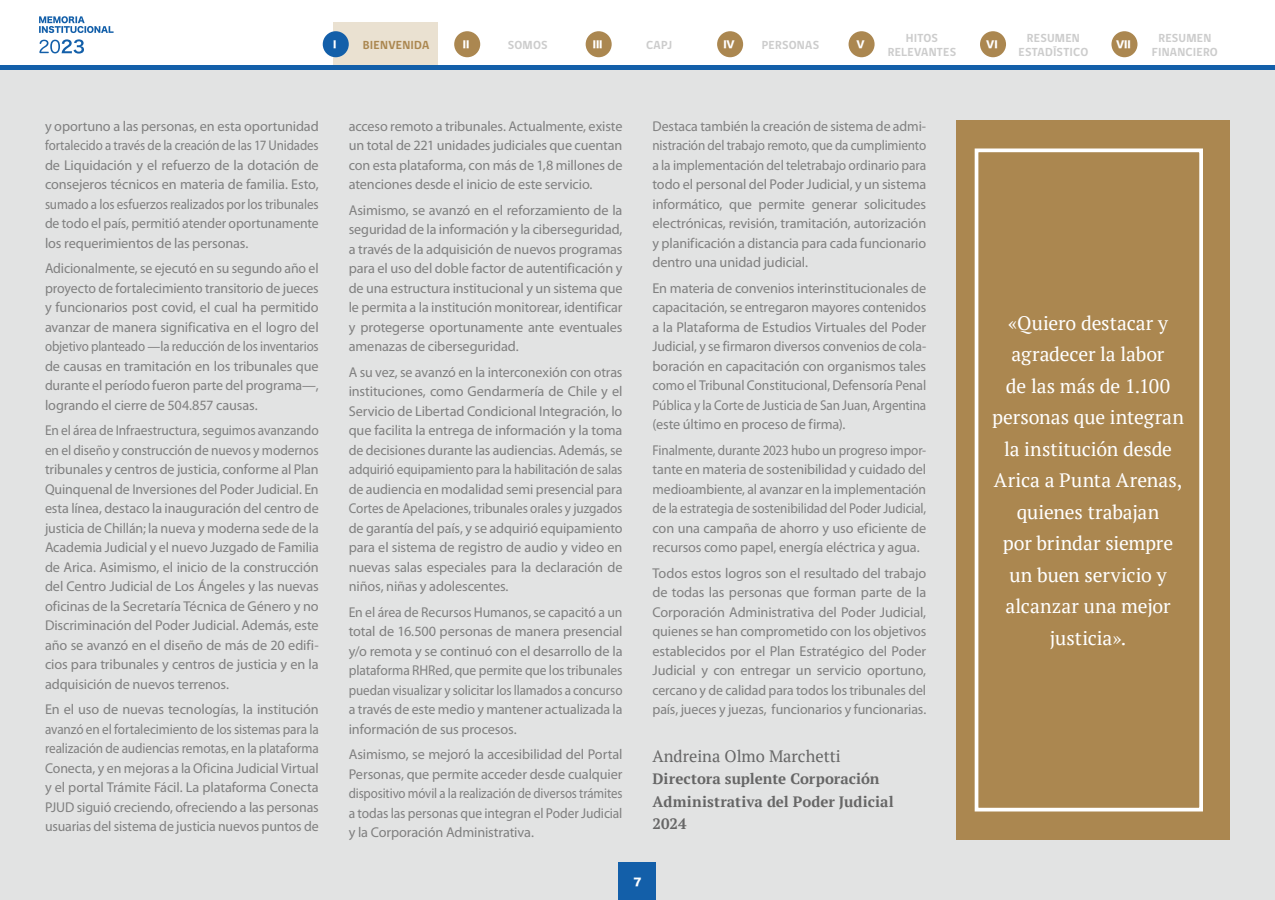
<style>
.page{position:relative;width:1275px;height:900px;background:#fff}
.page>*{position:absolute;margin:0;border:0;box-sizing:border-box;transform-origin:0 0}
.t1{font:19.5px/31.5px "PT Serif";letter-spacing:-.005em;color:#fff;text-align:center}
.t2{font:16.5px "PT Serif";color:#666}
.t3{font:700 15px/22.5px "PT Serif";letter-spacing:.005em;color:#666}
.t4{font:14.25px/19.5px "Myriad Pro";letter-spacing:-.01em;color:#808080;text-align:justify}
.t5{font:14.25px/19.5px "Myriad Pro";letter-spacing:-.01em;color:#808080;text-align:justify;scale:.94 1}
.t6{font:14.25px/19.5px "Myriad Pro";letter-spacing:-.01em;color:#808080;text-align:justify;scale:.92 1}
.t7{font:700 12px/13.5px "gob CL";letter-spacing:.02em;color:#ccc;text-align:center}
.t8{font:700 12px "gob CL";letter-spacing:.015em;color:#ab8750}
.t9{font:10.5px "Hira Kaku Std W8";color:#fff}
.t10{font:9.6px "Hira Kaku Std W8";color:#fff}
</style>
<div class="page">
<div style="left:334px;top:23px;width:104px;height:42px;background:#eae1d1"></div>
<div style="left:0;top:65px;width:1275px;height:835px;background:#e2e3e3"></div>
<svg style="left:39px;top:16px;width:75px;height:17px"></svg>
<svg style="left:39px;top:39px;width:45px;height:15px"></svg>
<div style="left:0;top:65px;width:1275px;height:5px;background:#135fa9"></div>
<div style="left:323px;top:31px;width:26px;height:26px;background:#135fa9;border-radius:50%"></div>
<div style="left:454px;top:31px;width:26px;height:26px;background:#ab8750;border-radius:50%"></div>
<div style="left:586px;top:31px;width:26px;height:26px;background:#ab8750;border-radius:50%"></div>
<div style="left:717px;top:31px;width:26px;height:26px;background:#ab8750;border-radius:50%"></div>
<div style="left:849px;top:31px;width:26px;height:26px;background:#ab8750;border-radius:50%"></div>
<div style="left:980px;top:31px;width:26px;height:26px;background:#ab8750;border-radius:50%"></div>
<div style="left:1111px;top:31px;width:27px;height:26px;background:#ab8750;border-radius:50%"></div>
<div style="left:619px;top:863px;width:37px;height:37px;background:#135fa9"></div>
<div style="left:956px;top:120px;width:274px;height:720px;background:#ab8750"></div>
<div style="left:975px;top:149px;width:228px;height:663px;border:4px solid #fff"></div>
<p class="t7" style="left:888px;top:32px;width:70px">HITOS<br>RELEVANTES</p>
<p class="t7" style="left:1019px;top:32px;width:71px">RESUMEN<br>ESTADÍSTICO</p>
<p class="t7" style="left:1152px;top:32px;width:68px">RESUMEN<br>FINANCIERO</p>
<p class="t10" style="left:333px;top:39px;width:5px">I</p>
<p class="t10" style="left:463px;top:39px;width:8px">II</p>
<p class="t7" style="left:508px;top:38px;width:41px">SOMOS</p>
<p class="t10" style="left:593px;top:39px;width:11px">III</p>
<p class="t7" style="left:646px;top:38px;width:28px">CAPJ</p>
<p class="t10" style="left:723px;top:39px;width:13px">IV</p>
<p class="t7" style="left:762px;top:38px;width:59px">PERSONAS</p>
<p class="t10" style="left:856px;top:39px;width:10px">V</p>
<p class="t10" style="left:986px;top:39px;width:13px">VI</p>
<p class="t10" style="left:1116px;top:39px;width:16px">VII</p>
<p class="t8" style="left:363px;top:37px;width:68px">BIENVENIDA</p>
<p class="t4" style="left:45px;top:116px;width:275px">y oportuno a las personas, en esta oportunidad fortalecido a través de la creación de las 17 Unidades de Liquidación y el refuerzo de la dotación de consejeros técnicos en materia de familia. Esto, sumado a los esfuerzos realizados por los tribunales de todo el país, permitió atender oportunamente los requerimientos de las personas.</p>
<p class="t4" style="left:45px;top:259px;width:275px">Adicionalmente, se ejecutó en su segundo año el proyecto de fortalecimiento transitorio de jueces y funcionarios post covid, el cual ha permitido avanzar de manera significativa en el logro del objetivo planteado —la reducción de los inventarios de causas en tramitación en los tribunales que durante el período fueron parte del programa—, logrando el cierre de 504.857 causas.</p>
<p class="t5" style="left:45px;top:421px;width:293px">En el área de Infraestructura, seguimos avanzando en el diseño y construcción de nuevos y modernos tribunales y centros de justicia, conforme al Plan Quinquenal de Inversiones del Poder Judicial. En esta línea, destaco la inauguración del centro de justicia de Chillán; la nueva y moderna sede de la Academia Judicial y el nuevo Juzgado de Familia de Arica. Asimismo, el inicio de la construcción del Centro Judicial de Los Ángeles y las nuevas oficinas de la Secretaría Técnica de Género y no Discriminación del Poder Judicial. Además, este año se avanzó en el diseño de más de 20 edifi&shy;cios para tribunales y centros de justicia y en la adquisición de nuevos terrenos.</p>
<p class="t4" style="left:45px;top:700px;width:275px">En el uso de nuevas tecnologías, la institución avanzó en el fortalecimiento de los sistemas para la realización de audiencias remotas, en la plataforma Conecta, y en mejoras a la Oficina Judicial Virtual y el portal Trámite Fácil. La plataforma Conecta PJUD siguió creciendo, ofreciendo a las personas usuarias del sistema de justicia nuevos puntos de</p>
<p class="t4" style="left:349px;top:116px;width:275px">acceso remoto a tribunales. Actualmente, existe un total de 221 unidades judiciales que cuentan con esta plataforma, con más de 1,8 millones de atenciones desde el inicio de este servicio.</p>
<p class="t4" style="left:349px;top:200px;width:275px">Asimismo, se avanzó en el reforzamiento de la seguridad de la información y la ciberseguridad, a través de la adquisición de nuevos programas para el uso del doble factor de autentificación y de una estructura institucional y un sistema que le permita a la institución monitorear, identificar y protegerse oportunamente ante eventuales amenazas de ciberseguridad.</p>
<p class="t4" style="left:349px;top:362px;width:275px">A su vez, se avanzó en la interconexión con otras instituciones, como Gendarmería de Chile y el Servicio de Libertad Condicional Integración, lo que facilita la entrega de información y la toma de decisiones durante las audiencias. Además, se adquirió equipamiento para la habilitación de salas de audiencia en modalidad semi presencial para Cortes de Apelaciones, tribunales orales y juzgados de garantía del país, y se adquirió equipamiento para el sistema de registro de audio y video en nuevas salas especiales para la declaración de niños, niñas y adolescentes.</p>
<p class="t4" style="left:349px;top:602px;width:275px">En el área de Recursos Humanos, se capacitó a un total de 16.500 personas de manera presencial y/o remota y se continuó con el desarrollo de la plataforma RHRed, que permite que los tribunales puedan visualizar y solicitar los llamados a concurso a través de este medio y mantener actualizada la información de sus procesos.</p>
<p class="t4" style="left:349px;top:745px;width:275px">Asimismo, se mejoró la accesibilidad del Portal Personas, que permite acceder desde cualquier dispositivo móvil a la realización de diversos trámites a todas las personas que integran el Poder Judicial y la Corporación Administrativa.</p>
<p class="t4" style="left:652px;top:116px;width:275px">Destaca también la creación de sistema de admi&shy;nistración del trabajo remoto, que da cumplimiento a la implementación del teletrabajo ordinario para todo el personal del Poder Judicial, y un sistema informático, que permite generar solicitudes electrónicas, revisión, tramitación, autorización y planificación a distancia para cada funcionario dentro una unidad judicial.</p>
<p class="t4" style="left:652px;top:278px;width:275px">En materia de convenios interinstitucionales de capacitación, se entregaron mayores contenidos a la Plataforma de Estudios Virtuales del Poder Judicial, y se firmaron diversos convenios de cola&shy;boración en capacitación con organismos tales como el Tribunal Constitucional, Defensoría Penal Pública y la Corte de Justicia de San Juan, Argentina (este último en proceso de firma).</p>
<p class="t6" style="left:652px;top:440px;width:299px">Finalmente, durante 2023 hubo un progreso impor&shy;tante en materia de sostenibilidad y cuidado del medioambiente, al avanzar en la implementación de la estrategia de sostenibilidad del Poder Judicial, con una campaña de ahorro y uso eficiente de recursos como papel, energía eléctrica y agua.</p>
<p class="t4" style="left:652px;top:563px;width:275px">Todos estos logros son el resultado del trabajo de todas las personas que forman parte de la Corporación Administrativa del Poder Judicial, quienes se han comprometido con los objetivos establecidos por el Plan Estratégico del Poder Judicial y con entregar un servicio oportuno, cercano y de calidad para todos los tribunales del país, jueces y juezas, funcionarios y funcionarias.</p>
<p class="t2" style="left:652px;top:745px;width:190px">Andreina Olmo Marchetti</p>
<p class="t3" style="left:652px;top:767px;width:243px">Directora suplente Corporación<br>Administrativa del Poder Judicial<br>2024</p>
<p class="t9" style="left:633px;top:876px;width:10px">7</p>
<h1 class="t1" style="left:992px;top:307px;width:193px">«Quiero destacar y agradecer la labor<br>de las más de 1.100 personas que integran la institución desde<br>Arica a Punta Arenas, quienes trabajan<br>por brindar siempre un buen servicio y alcanzar una mejor justicia».</h1>
</div>
